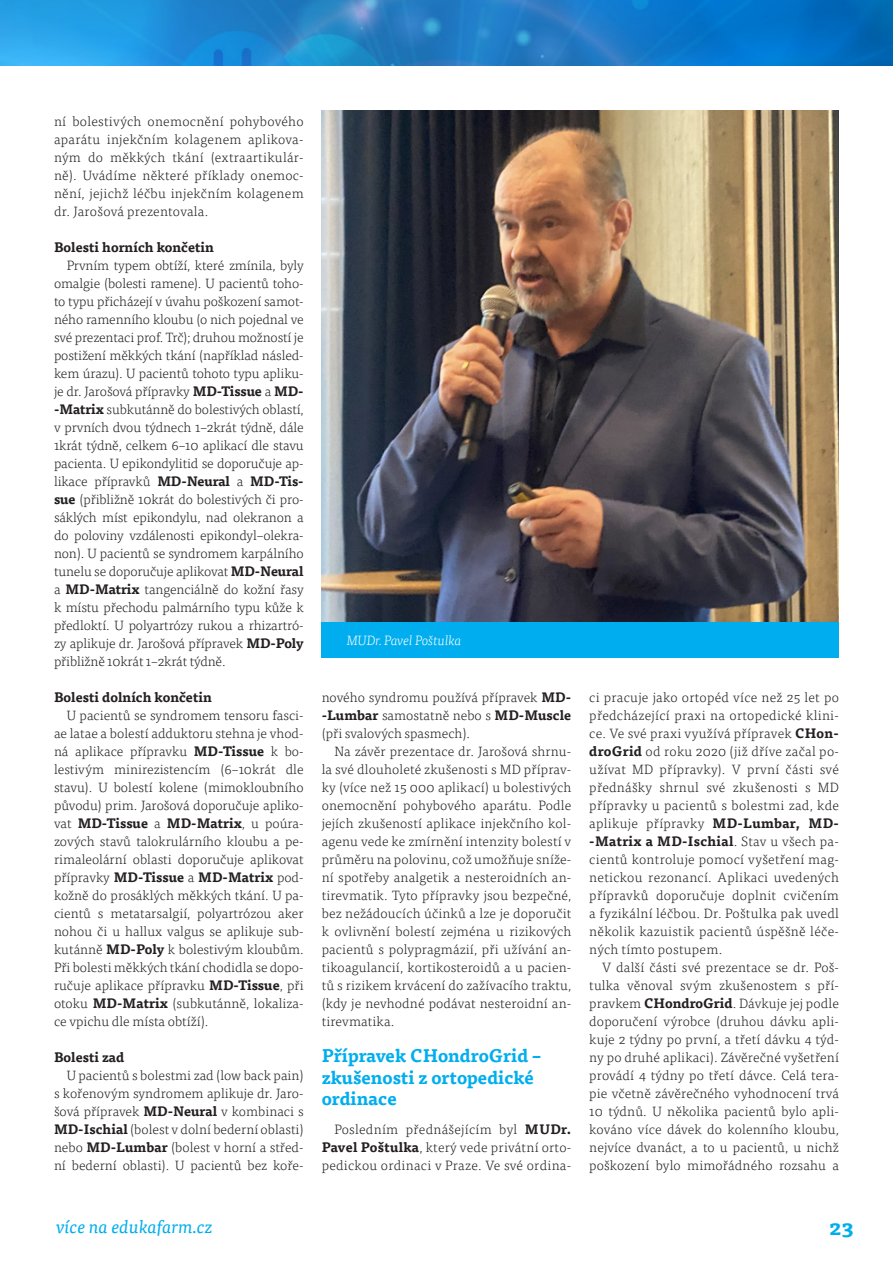
<style>
.page{position:relative;width:893px;height:1263px;background:#fff}
.page>*{position:absolute;margin:0;border:0;box-sizing:border-box;transform-origin:0 0}
.t1{font:700 21px "Tisa Pro";color:#00aeef}
.MEZITITULKY_FINAL{font:700 18px/21.6px "Tisa Pro";color:#00aeef}
.t2{font:italic 18px "Tisa Pro";color:#00aeef}
.HLAVNÍ_TEXT{font:300 13.5px/18px "Tisa Pro";letter-spacing:.005em;color:#231f20;text-align:justify}
.otazka_medi{font:700 13.5px "Tisa Pro";color:#231f20}
.otazka_medi-2{font:italic 300 13.5px "Tisa Pro";letter-spacing:-.01em;color:#fff}
.s1{font-weight:700}
</style>
<div class="page">
<img style="left:0;top:0;width:893px;height:65px">
<img style="left:322px;top:110px;width:517px;height:513px">
<div style="left:322px;top:623px;width:517px;height:35px;background:#00aeef"></div>
<p class="HLAVNÍ_TEXT" style="left:54px;top:112px;width:251px">ní bolestivých onemocnění pohybového aparátu injekčním kolagenem aplikova&shy;ným do měkkých tkání (extraartikulár&shy;ně). Uvádíme některé příklady onemoc&shy;nění, jejichž léčbu injekčním kolagenem dr. Jarošová prezentovala.</p>
<p class="otazka_medi" style="left:54px;top:236px;width:161px">Bolesti horních končetin</p>
<p class="HLAVNÍ_TEXT" style="left:54px;top:256px;width:251px;text-indent:13px">Prvním typem obtíží, které zmínila, byly omalgie (bolesti ramene). U pacientů toho&shy;to typu přicházejí v úvahu poškození samot&shy;ného ramenního kloubu (o nich pojednal ve své prezentaci prof. Trč); druhou možností je postižení měkkých tkání (například násled&shy;kem úrazu). U pacientů tohoto typu apliku&shy;je dr. Jarošová přípravky <span class="s1">MD-Tissue</span> a <span class="s1">MD--Matrix</span> subkutánně do bolestivých oblastí, v prvních dvou týdnech 1–2krát týdně, dále 1krát týdně, celkem 6–10 aplikací dle stavu pacienta. U epikondylitid se doporučuje ap&shy;likace přípravků <span class="s1">MD-Neural</span> a <span class="s1">MD-Tis&shy;sue</span> (přibližně 10krát do bolestivých či pro&shy;sáklých míst epikondylu, nad olekranon a do poloviny vzdálenosti epikondyl–olekra&shy;non). U pacientů se syndromem karpálního tunelu se doporučuje aplikovat <span class="s1">MD-Neural </span>a <span class="s1">MD-Matrix</span> tangenciálně do kožní řasy k místu přechodu palmárního typu kůže k předloktí. U polyartrózy rukou a rhizartró&shy;zy aplikuje dr. Jarošová přípravek <span class="s1">MD-Poly </span>přibližně 10krát 1–2krát týdně.</p>
<p class="otazka_medi" style="left:54px;top:686px;width:159px">Bolesti dolních končetin</p>
<p class="HLAVNÍ_TEXT" style="left:54px;top:706px;width:251px;text-indent:13px">U pacientů se syndromem tensoru fasci&shy;ae latae a bolestí adduktoru stehna je vhod&shy;ná aplikace přípravku <span class="s1">MD-Tissue</span> k bo&shy;lestivým minirezistencím (6–10krát dle stavu). U bolestí kolene (mimokloubního původu) prim. Jarošová doporučuje apliko&shy;vat <span class="s1">MD-Tissue</span> a <span class="s1">MD-Matrix</span>, u poúra&shy;zových stavů talokrulárního kloubu a pe&shy;rimaleolární oblasti doporučuje aplikovat přípravky <span class="s1">MD-Tissue</span> a <span class="s1">MD-Matrix</span> pod&shy;kožně do prosáklých měkkých tkání. U pa&shy;cientů s metatarsalgií, polyartrózou aker nohou či u hallux valgus se aplikuje sub&shy;kutánně <span class="s1">MD-Poly</span> k bolestivým kloubům.<br>Při bolesti měkkých tkání chodidla se dopo&shy;ručuje aplikace přípravku <span class="s1">MD-Tissue</span>, při otoku <span class="s1">MD-Matrix</span> (subkutánně, lokaliza&shy;ce vpichu dle místa obtíží).</p>
<p class="otazka_medi" style="left:54px;top:1046px;width:72px">Bolesti zad</p>
<p class="HLAVNÍ_TEXT" style="left:54px;top:1066px;width:251px;text-indent:13px">U pacientů s bolestmi zad (low back pain) s kořenovým syndromem aplikuje dr. Jaro&shy;šová přípravek <span class="s1">MD-Neural</span> v kombinaci s <span class="s1">MD-Ischial</span> (bolest v dolní bederní oblasti) nebo <span class="s1">MD-Lumbar</span> (bolest v horní a střed&shy;ní bederní oblasti). U pacientů bez koře-</p>
<p class="otazka_medi-2" style="left:347px;top:631px;width:117px">MUDr. Pavel Poštulka</p>
<p class="HLAVNÍ_TEXT" style="left:322px;top:688px;width:251px">nového syndromu používá přípravek <span class="s1">MD--Lumbar</span> samostatně nebo s <span class="s1">MD-Muscle </span>(při svalových spasmech).</p>
<p class="HLAVNÍ_TEXT" style="left:322px;top:742px;width:251px;text-indent:13px">Na závěr prezentace dr. Jarošová shrnu&shy;la své dlouholeté zkušenosti s MD příprav&shy;ky (více než 15 000 aplikací) u bolestivých onemocnění pohybového aparátu. Podle jejích zkušeností aplikace injekčního kol&shy;agenu vede ke zmírnění intenzity bolestí v průměru na polovinu, což umožňuje sníže&shy;ní spotřeby analgetik a nesteroidních an&shy;tirevmatik. Tyto přípravky jsou bezpečné, bez nežádoucích účinků a lze je doporučit k ovlivnění bolestí zejména u rizikových pacientů s polypragmázií, při užívání an&shy;tikoagulancií, kortikosteroidů a u pacien&shy;tů s rizikem krvácení do zažívacího traktu, (kdy je nevhodné podávat nesteroidní an&shy;tirevmatika.</p>
<p class="MEZITITULKY_FINAL" style="left:322px;top:1044px;width:221px">Přípravek CHondroGrid – zkušenosti z ortopedické ordinace</p>
<p class="HLAVNÍ_TEXT" style="left:322px;top:1120px;width:251px;text-indent:13px">Posledním přednášejícím byl <span class="s1">MUDr.<br>Pavel Poštulka</span>, který vede privátní orto&shy;pedickou ordinaci v Praze. Ve své ordina-</p>
<p class="HLAVNÍ_TEXT" style="left:589px;top:688px;width:251px">ci pracuje jako ortopéd více než 25 let po předcházející praxi na ortopedické klini&shy;ce. Ve své praxi využívá přípravek <span class="s1">CHon&shy;droGrid</span> od roku 2020 (již dříve začal po&shy;užívat MD přípravky). V první části své přednášky shrnul své zkušenosti s MD přípravky u pacientů s bolestmi zad, kde aplikuje přípravky <span class="s1">MD-Lumbar, MD--Matrix a MD-Ischial</span>. Stav u všech pa&shy;cientů kontroluje pomocí vyšetření mag&shy;netickou rezonancí. Aplikaci uvedených přípravků doporučuje doplnit cvičením a fyzikální léčbou. Dr. Poštulka pak uvedl několik kazuistik pacientů úspěšně léče&shy;ných tímto postupem.</p>
<p class="HLAVNÍ_TEXT" style="left:589px;top:958px;width:251px;text-indent:13px">V další části své prezentace se dr. Poš&shy;tulka věnoval svým zkušenostem s pří&shy;pravkem <span class="s1">CHondroGrid</span>. Dávkuje jej podle doporučení výrobce (druhou dávku apli&shy;kuje 2 týdny po první, a třetí dávku 4 týd&shy;ny po druhé aplikaci). Závěrečné vyšetření provádí 4 týdny po třetí dávce. Celá tera&shy;pie včetně závěrečného vyhodnocení trvá 10 týdnů. U několika pacientů bylo apli&shy;kováno více dávek do kolenního kloubu, nejvíce dvanáct, a to u pacientů, u nichž poškození bylo mimořádného rozsahu a</p>
<h2 class="t2" style="left:56px;top:1213px;width:158px">více na edukafarm.cz</h2>
<h1 class="t1" style="left:829px;top:1210px;width:27px">23</h1>
</div>
